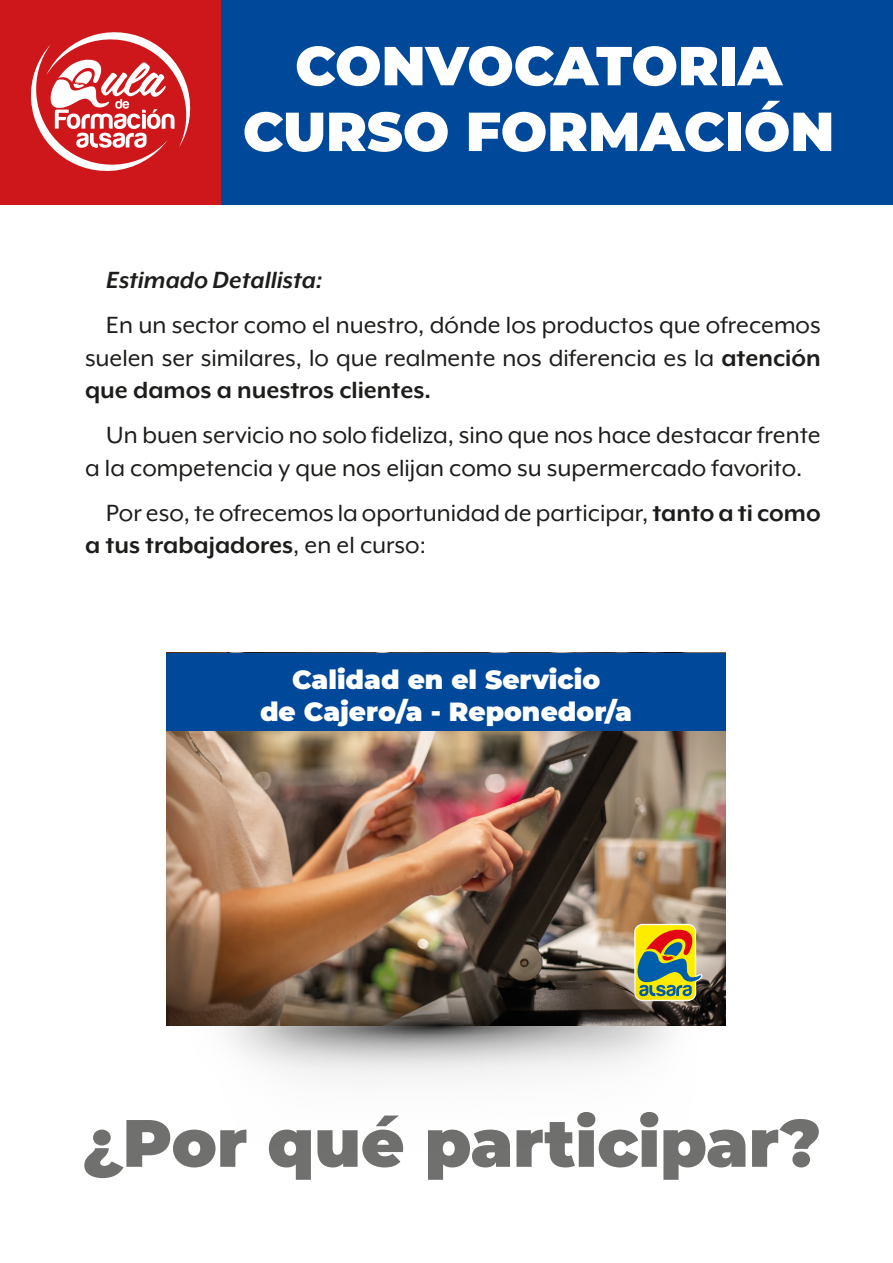
<style>
.page{position:relative;width:893px;height:1263px;background:#fff}
.page>*{position:absolute;margin:0;border:0;box-sizing:border-box;transform-origin:0 0}
.t1{font:900 66.9px "Montserrat";color:#70706f}
.t2{font:900 54.75px "Montserrat";color:#fff}
.t3{font:27px/32.4px "Mr Eaves XL Mod OT";color:#1d1d1b}
.t4{font:italic 700 27px "Mr Eaves XL Mod OT";color:#1d1d1b}
.t5{font:900 26.4px "Montserrat";color:#fff}
.s1{font-weight:700}
</style>
<div class="page">
<div style="left:0;top:0;width:221px;height:205px;background:#cd171a"></div>
<div style="left:221px;top:0;width:672px;height:205px;background:#00499a"></div>
<svg style="left:31px;top:32px;width:159px;height:139px"></svg>
<img style="left:166px;top:730px;width:560px;height:160px">
<div style="left:166px;top:653px;width:560px;height:77px;background:#00499a"></div>
<img style="left:166px;top:890px;width:560px;height:191px">
<p class="t2" style="left:295px;top:25px;width:488px">CONVOCATORIA</p>
<p class="t2" style="left:243px;top:90px;width:593px">CURSO FORMACIÓN</p>
<p class="t4" style="left:106px;top:265px;width:217px">Estimado Detallista:</p>
<p class="t3" style="left:85px;top:309px;width:737px;text-align:justify;text-indent:21px">En un sector como el nuestro, dónde los productos que ofrecemos suelen ser similares, lo que realmente nos diferencia es la <span class="s1">atención que damos a nuestros clientes.</span></p>
<p class="t3" style="left:85px;top:419px;width:737px;text-indent:21px">Un buen servicio no solo fideliza, sino que nos hace destacar frente a la competencia y que nos elijan como su supermercado favorito.</p>
<p class="t3" style="left:85px;top:496px;width:737px;text-indent:21px">Por eso, te ofrecemos la oportunidad de participar, <span class="s1">tanto a ti como a tus trabajadores</span>, en el curso:</p>
<p class="t5" style="left:292px;top:660px;width:310px">Calidad en el Servicio</p>
<p class="t5" style="left:260px;top:691px;width:374px">de Cajero/a - Reponedor/a</p>
<p class="t1" style="left:82px;top:1093px;width:740px">¿Por qué participar?</p>
</div>
